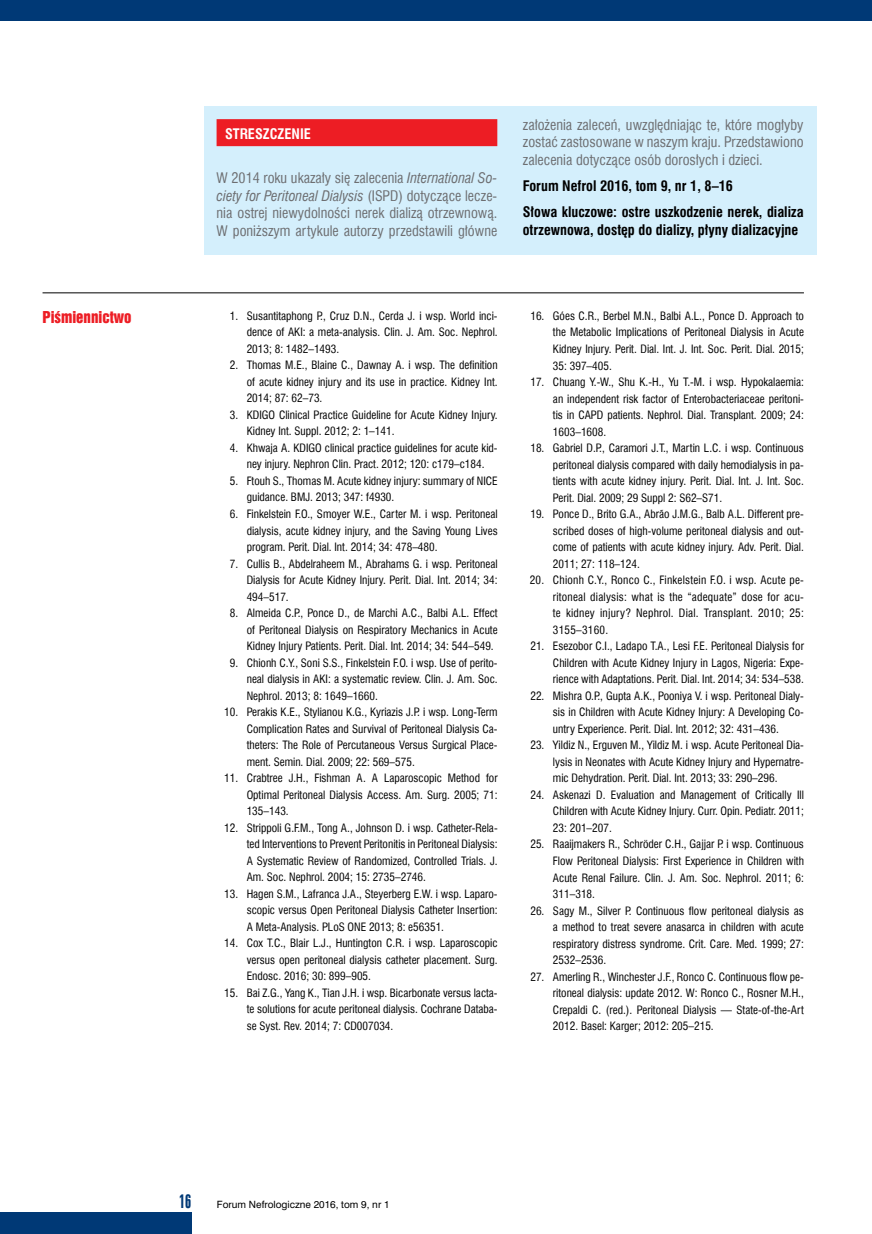
<style>
.page{position:relative;width:872px;height:1234px;background:#fff}
.page>*{position:absolute;margin:0;border:0;box-sizing:border-box;transform-origin:0 0}
.t1{font:18px "Swis 924 EU";color:#003976}
.t2{font:15px "Swis 921 EU";color:#ed1d24}
.t3{font:14.25px/17.5px "Swis 721 Cn EU";color:#6d6e71;text-align:justify}
.t4{font:700 14.25px/26.1px "Swis 721 Cn EU";color:#000}
.t5{font:700 14.25px "Swis 721 Cn EU";color:#fff}
.t6{font:11.25px/16.5px "Swis 721 Cn EU";color:#000;text-align:justify}
.t7{font:9.3px "Swis 721 PL";color:#000}
.s1{font-style:italic}
</style>
<div class="page">
<div style="left:0;top:0;width:872px;height:21px;background:#003976"></div>
<div style="left:0;top:1212px;width:191px;height:21px;background:#003976"></div>
<hr style="left:43px;top:292px;width:761px;height:1px;background:#000">
<div style="left:204px;top:106px;width:612px;height:149px;background:#d4effc"></div>
<div style="left:216px;top:119px;width:281px;height:27px;background:#ed1d24"></div>
<h2 class="t2" style="left:43px;top:307px;width:90px">Piśmiennictwo</h2>
<p class="t5" style="left:225px;top:125px;width:86px">STRESZCZENIE</p>
<p class="t3" style="left:216px;top:169px;width:282px">W 2014 roku ukazały się zalecenia <span class="s1">International So&shy;ciety for Peritoneal Dialysis</span> (ISPD) dotyczące lecze&shy;nia ostrej niewydolności nerek dializą otrzewnową.<br>W poniższym artykule autorzy przedstawili główne</p>
<p class="t3" style="left:523px;top:116px;width:282px">założenia zaleceń, uwzględniając te, które mogłyby zostać zastosowane w naszym kraju. Przedstawiono zalecenia dotyczące osób dorosłych i dzieci.</p>
<p class="t4" style="left:523px;top:173px;width:282px">Forum Nefrol 2016, tom 9, nr 1, 8–16<br>Słowa kluczowe: ostre uszkodzenie nerek, dializa</p>
<p class="t4" style="left:523px;top:217px;width:277px">otrzewnowa, dostęp do dializy, płyny dializacyjne</p>
<p class="t6" style="left:247px;top:307px;width:252px;text-indent:-17px">1. Susantitaphong P., Cruz D.N., Cerda J. i wsp. World inci&shy;dence of AKI: a meta-analysis. Clin. J. Am. Soc. Nephrol.<br>2013; 8: 1482–1493.</p>
<p class="t6" style="left:247px;top:357px;width:252px;text-indent:-17px">2. Thomas M.E., Blaine C., Dawnay A. i wsp. The definition of acute kidney injury and its use in practice. Kidney Int.<br>2014; 87: 62–73.</p>
<p class="t6" style="left:247px;top:406px;width:252px;text-indent:-17px">3. KDIGO Clinical Practice Guideline for Acute Kidney Injury.<br>Kidney Int. Suppl. 2012; 2: 1–141.</p>
<p class="t6" style="left:230px;top:439px;width:269px;text-align:center">4. Khwaja A. KDIGO clinical practice guidelines for acute kid&shy;ney injury. Nephron Clin. Pract. 2012; 120: c179–c184.</p>
<p class="t6" style="left:247px;top:472px;width:252px;text-indent:-17px">5. Ftouh S., Thomas M. Acute kidney injury: summary of NICE guidance. BMJ. 2013; 347: f4930.</p>
<p class="t6" style="left:247px;top:505px;width:252px;text-indent:-17px">6. Finkelstein F.O., Smoyer W.E., Carter M. i wsp. Peritoneal dialysis, acute kidney injury, and the Saving Young Lives program. Perit. Dial. Int. 2014; 34: 478–480.</p>
<p class="t6" style="left:247px;top:555px;width:252px;text-indent:-17px">7. Cullis B., Abdelraheem M., Abrahams G. i wsp. Peritoneal Dialysis for Acute Kidney Injury. Perit. Dial. Int. 2014; 34:<br>494–517.</p>
<p class="t6" style="left:247px;top:604px;width:252px;text-indent:-17px">8. Almeida C.P., Ponce D., de Marchi A.C., Balbi A.L. Effect of Peritoneal Dialysis on Respiratory Mechanics in Acute Kidney Injury Patients. Perit. Dial. Int. 2014; 34: 544–549.</p>
<p class="t6" style="left:247px;top:654px;width:252px;text-indent:-17px">9. Chionh C.Y., Soni S.S., Finkelstein F.O. i wsp. Use of perito&shy;neal dialysis in AKI: a systematic review. Clin. J. Am. Soc.<br>Nephrol. 2013; 8: 1649–1660.</p>
<p class="t6" style="left:247px;top:703px;width:252px;text-indent:-23px">10. Perakis K.E., Stylianou K.G., Kyriazis J.P. i wsp. Long-Term Complication Rates and Survival of Peritoneal Dialysis Ca&shy;theters: The Role of Percutaneous Versus Surgical Place&shy;ment. Semin. Dial. 2009; 22: 569–575.</p>
<p class="t6" style="left:247px;top:769px;width:252px;text-indent:-23px">11. Crabtree J.H., Fishman A. A Laparoscopic Method for Optimal Peritoneal Dialysis Access. Am. Surg. 2005; 71:<br>135–143.</p>
<p class="t6" style="left:247px;top:819px;width:252px;text-indent:-23px">12. Strippoli G.F.M., Tong A., Johnson D. i wsp. Catheter-Rela&shy;ted Interventions to Prevent Peritonitis in Peritoneal Dialysis:<br>A Systematic Review of Randomized, Controlled Trials. J.<br>Am. Soc. Nephrol. 2004; 15: 2735–2746.</p>
<p class="t6" style="left:247px;top:885px;width:252px;text-indent:-23px">13. Hagen S.M., Lafranca J.A., Steyerberg E.W. i wsp. Laparo&shy;scopic versus Open Peritoneal Dialysis Catheter Insertion:<br>A Meta-Analysis. PLoS ONE 2013; 8: e56351.</p>
<p class="t6" style="left:247px;top:934px;width:252px;text-indent:-23px">14. Cox T.C., Blair L.J., Huntington C.R. i wsp. Laparoscopic versus open peritoneal dialysis catheter placement. Surg.<br>Endosc. 2016; 30: 899–905.</p>
<p class="t6" style="left:247px;top:984px;width:252px;text-indent:-23px">15. Bai Z.G., Yang K., Tian J.H. i wsp. Bicarbonate versus lacta&shy;te solutions for acute peritoneal dialysis. Cochrane Databa&shy;se Syst. Rev. 2014; 7: CD007034.</p>
<p class="t6" style="left:553px;top:307px;width:252px;text-indent:-23px">16. Góes C.R., Berbel M.N., Balbi A.L., Ponce D. Approach to the Metabolic Implications of Peritoneal Dialysis in Acute Kidney Injury. Perit. Dial. Int. J. Int. Soc. Perit. Dial. 2015; 35: 397–405.</p>
<p class="t6" style="left:553px;top:373px;width:252px;text-indent:-23px">17. Chuang Y.-W., Shu K.-H., Yu T.-M. i wsp. Hypokalaemia: an independent risk factor of Enterobacteriaceae peritoni&shy;tis in CAPD patients. Nephrol. Dial. Transplant. 2009; 24:<br>1603–1608.</p>
<p class="t6" style="left:553px;top:439px;width:252px;text-indent:-23px">18. Gabriel D.P., Caramori J.T., Martin L.C. i wsp. Continuous peritoneal dialysis compared with daily hemodialysis in pa&shy;tients with acute kidney injury. Perit. Dial. Int. J. Int. Soc.<br>Perit. Dial. 2009; 29 Suppl 2: S62–S71.</p>
<p class="t6" style="left:553px;top:505px;width:252px;text-indent:-23px">19. Ponce D., Brito G.A., Abrão J.M.G., Balb A.L. Different pre&shy;scribed doses of high-volume peritoneal dialysis and out&shy;come of patients with acute kidney injury. Adv. Perit. Dial.<br>2011; 27: 118–124.</p>
<p class="t6" style="left:553px;top:571px;width:252px;text-indent:-23px">20. Chionh C.Y., Ronco C., Finkelstein F.O. i wsp. Acute pe&shy;ritoneal dialysis: what is the “adequate” dose for acu&shy;te kidney injury? Nephrol. Dial. Transplant. 2010; 25:<br>3155–3160.</p>
<p class="t6" style="left:553px;top:637px;width:252px;text-indent:-23px">21. Esezobor C.I., Ladapo T.A., Lesi F.E. Peritoneal Dialysis for Children with Acute Kidney Injury in Lagos, Nigeria: Expe&shy;rience with Adaptations. Perit. Dial. Int. 2014; 34: 534–538.</p>
<p class="t6" style="left:553px;top:687px;width:252px;text-indent:-23px">22. Mishra O.P., Gupta A.K., Pooniya V. i wsp. Peritoneal Dialy&shy;sis in Children with Acute Kidney Injury: A Developing Co&shy;untry Experience. Perit. Dial. Int. 2012; 32: 431–436.</p>
<p class="t6" style="left:553px;top:736px;width:252px;text-indent:-23px">23. Yildiz N., Erguven M., Yildiz M. i wsp. Acute Peritoneal Dia&shy;lysis in Neonates with Acute Kidney Injury and Hypernatre&shy;mic Dehydration. Perit. Dial. Int. 2013; 33: 290–296.</p>
<p class="t6" style="left:553px;top:786px;width:252px;text-indent:-23px">24. Askenazi D. Evaluation and Management of Critically Ill Children with Acute Kidney Injury. Curr. Opin. Pediatr. 2011; 23: 201–207.</p>
<p class="t6" style="left:553px;top:835px;width:252px;text-indent:-23px">25. Raaijmakers R., Schröder C.H., Gajjar P. i wsp. Continuous Flow Peritoneal Dialysis: First Experience in Children with Acute Renal Failure. Clin. J. Am. Soc. Nephrol. 2011; 6:<br>311–318.</p>
<p class="t6" style="left:553px;top:901px;width:252px;text-indent:-23px">26. Sagy M., Silver P. Continuous flow peritoneal dialysis as a method to treat severe anasarca in children with acute respiratory distress syndrome. Crit. Care. Med. 1999; 27:<br>2532–2536.</p>
<p class="t6" style="left:553px;top:967px;width:252px;text-indent:-23px">27. Amerling R., Winchester J.F., Ronco C. Continuous flow pe&shy;ritoneal dialysis: update 2012. W: Ronco C., Rosner M.H., Crepaldi C. (red.). Peritoneal Dialysis — State-of-the-Art 2012. Basel: Karger; 2012: 205–215.</p>
<h1 class="t1" style="left:179px;top:1189px;width:14px">16</h1>
<p class="t7" style="left:217px;top:1198px;width:174px">Forum Nefrologiczne 2016, tom 9, nr 1</p>
</div>
